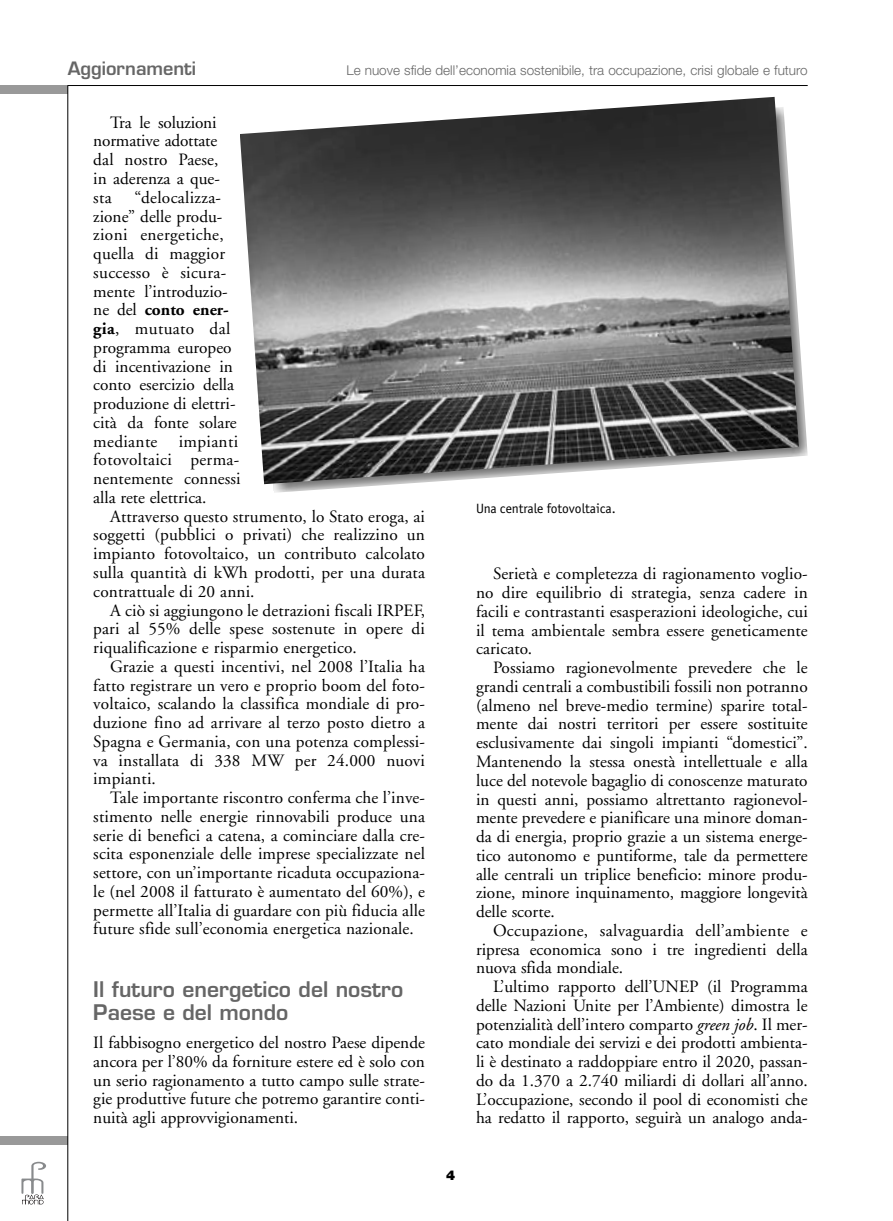
<style>
.page{position:relative;width:893px;height:1221px;background:#fff}
.page>*{position:absolute;margin:0;border:0;box-sizing:border-box;transform-origin:0 0}
.t1{font:600 21px/22.5px "Eurostile";color:#666}
.t2{font:600 18px "Eurostile";color:#666}
.t3{font:17.25px/18.8px "Adobe Garamond";color:#000;text-align:justify}
.t4{font:300 13.5px "Helvetica Neue";color:#666}
.t5{font:13.5px "Officina Sans";color:#000}
.t6{font:900 13.5px "Helvetica Neue";color:#000}
.s1{font-weight:700}
.s2{font-style:italic}
</style>
<div class="page">
<svg style="left:21px;top:1161px;width:25px;height:43px"></svg>
<div style="left:0;top:85px;width:68px;height:9px;background:#999"></div>
<div style="left:0;top:1136px;width:68px;height:8px;background:#999"></div>
<hr style="left:68px;top:85px;width:1px;height:1135px;background:#000">
<hr style="left:68px;top:85px;width:740px;height:1px;background:#000">
<img style="left:264px;top:333px;width:544px;height:160px">
<img style="left:240px;top:97px;width:559px;height:387px">
<p class="t2" style="left:68px;top:61px;width:130px">Aggiornamenti</p>
<p class="t4" style="left:346px;top:65px;width:463px">Le nuove sfide dell’economia sostenibile, tra occupazione, crisi globale e futuro</p>
<p class="t3" style="left:93px;top:114px;width:128px;text-align:left;text-indent:17px">Tra le soluzioni normative adottate dal nostro Paese, in aderenza a que&shy;sta</p>
<p class="t3" style="left:93px;top:189px;width:149px;text-align:left;text-indent:41px">“delocalizza&shy;zione” delle produ&shy;zioni energetiche, quella di maggior successo è sicura&shy;mente l’introduzio&shy;ne del <span class="s1">conto ener&shy;gia</span>, mutuato dal programma europeo di incentivazione in conto esercizio della produzione di elettri&shy;cità da fonte solare mediante impianti fotovoltaici perma&shy;nentemente connessi alla rete elettrica.</p>
<p class="t3" style="left:93px;top:508px;width:333px;text-indent:17px">Attraverso questo strumento, lo Stato eroga, ai soggetti (pubblici o privati) che realizzino un impianto fotovoltaico, un contributo calcolato sulla quantità di kWh prodotti, per una durata contrattuale di 20 anni.</p>
<p class="t3" style="left:93px;top:602px;width:333px;text-indent:17px">A ciò si aggiungono le detrazioni fiscali IRPEF, pari al 55% delle spese sostenute in opere di riqualificazione e risparmio energetico.</p>
<p class="t3" style="left:93px;top:658px;width:333px;text-indent:17px">Grazie a questi incentivi, nel 2008 l’Italia ha fatto registrare un vero e proprio boom del foto&shy;voltaico, scalando la classifica mondiale di pro&shy;duzione fino ad arrivare al terzo posto dietro a Spagna e Germania, con una potenza complessi&shy;va installata di 338 MW per 24.000 nuovi impianti.</p>
<p class="t3" style="left:93px;top:789px;width:333px;text-indent:17px">Tale importante riscontro conferma che l’inve&shy;stimento nelle energie rinnovabili produce una serie di benefici a catena, a cominciare dalla cre&shy;scita esponenziale delle imprese specializzate nel settore, con un’importante ricaduta occupaziona&shy;le (nel 2008 il fatturato è aumentato del 60%), e permette all’Italia di guardare con più fiducia alle future sfide sull’economia energetica nazionale.</p>
<p class="t5" style="left:476px;top:503px;width:141px">Una centrale fotovoltaica.</p>
<p class="t3" style="left:476px;top:566px;width:333px;text-indent:17px">Serietà e completezza di ragionamento voglio&shy;no dire equilibrio di strategia, senza cadere in facili e contrastanti esasperazioni ideologiche, cui il tema ambientale sembra essere geneticamente caricato.</p>
<p class="t3" style="left:476px;top:660px;width:333px;text-indent:17px">Possiamo ragionevolmente prevedere che le grandi centrali a combustibili fossili non potranno (almeno nel breve-medio termine) sparire total&shy;mente dai nostri territori per essere sostituite esclusivamente dai singoli impianti “domestici”.<br>Mantenendo la stessa onestà intellettuale e alla luce del notevole bagaglio di conoscenze maturato in questi anni, possiamo altrettanto ragionevol&shy;mente prevedere e pianificare una minore doman&shy;da di energia, proprio grazie a un sistema energe&shy;tico autonomo e puntiforme, tale da permettere alle centrali un triplice beneficio: minore produ&shy;zione, minore inquinamento, maggiore longevità delle scorte.</p>
<p class="t3" style="left:476px;top:922px;width:333px;text-indent:17px">Occupazione, salvaguardia dell’ambiente e ripresa economica sono i tre ingredienti della nuova sfida mondiale.</p>
<p class="t3" style="left:476px;top:978px;width:333px;text-indent:17px">L’ultimo rapporto dell’UNEP (il Programma delle Nazioni Unite per l’Ambiente) dimostra le potenzialità dell’intero comparto <span class="s2">green job</span>. Il mer&shy;cato mondiale dei servizi e dei prodotti ambienta&shy;li è destinato a raddoppiare entro il 2020, passan&shy;do da 1.370 a 2.740 miliardi di dollari all’anno.<br>L’occupazione, secondo il pool di economisti che ha redatto il rapporto, seguirà un analogo anda-</p>
<p class="t1" style="left:93px;top:980px;width:312px">Il futuro energetico del nostro<br>Paese e del mondo</p>
<p class="t3" style="left:93px;top:1034px;width:333px">Il fabbisogno energetico del nostro Paese dipende ancora per l’80% da forniture estere ed è solo con un serio ragionamento a tutto campo sulle strate&shy;gie produttive future che potremo garantire conti&shy;nuità agli approvvigionamenti.</p>
<p class="t6" style="left:446px;top:1170px;width:11px">4</p>
</div>
